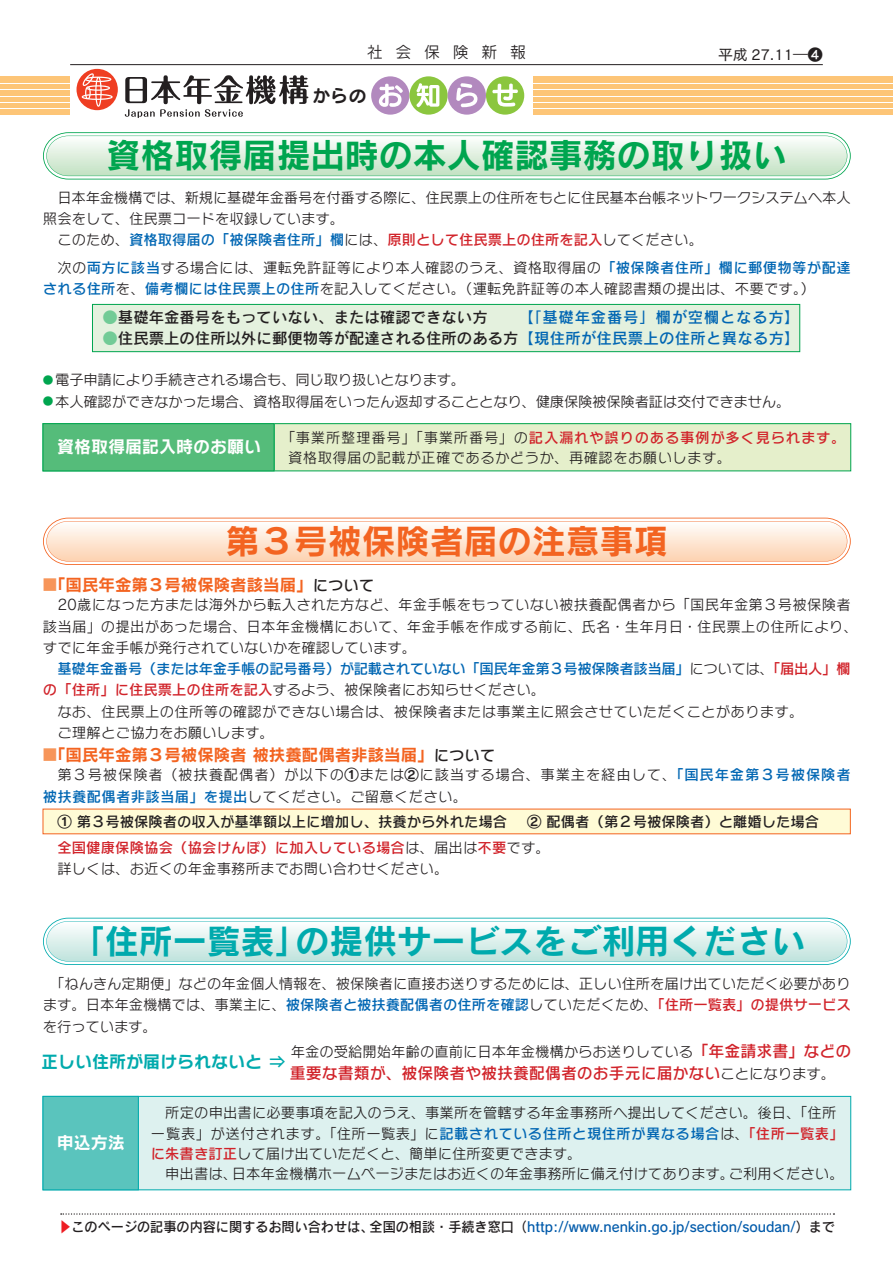
<style>
.page{position:relative;width:893px;height:1263px;background:#fff}
.page>*{position:absolute;margin:0;border:0;box-sizing:border-box;transform-origin:0 0}
.t1{font:34.05px "Rodin Pro B";color:#00aaad}
.t2{font:34.05px "Rodin Pro B";color:#00a54f}
.t3{font:34.05px "Rodin Pro B";color:#f36421}
.t4{font:16.95px "Rodin NTLG Pro B";color:#fff}
.t5{font:16.95px "Rodin NTLG Pro B";color:#00aaad}
.t6{font:16.95px "Seurat Pro B";color:#231f20}
.t7{font:16.5px "Rodin NTLG Pro B";color:#f36421}
.t8{font:15.9px "Rodin NTLG Pro DB";color:#d1232a}
.t9{font:15.9px "Rodin Pro M";letter-spacing:.8em;color:#231f20}
.t10{font:15.45px "Rodin Pro DB";color:#231f20}
.t11{font:15.45px "Rodin Pro DB";letter-spacing:.05em;color:#0166b3}
.t12{font:14.85px "Cezanne Pro M";color:#231f20}
.t13{font:14.4px/21.3px "Rodin NTLG Pro M";letter-spacing:.005em;color:#231f20}
.t14{font:14.4px "Rodin NTLG Pro M";letter-spacing:-.015em;color:#231f20}
.t15{font:14.4px/21.3px "Rodin NTLG Pro M";letter-spacing:.06em;color:#231f20}
.t16{font:14.4px "Rodin NTLG Pro DB";letter-spacing:-.025em;color:#0166b3}
.t17{font:14.4px/25.5px "Rodin NTLG Pro DB";letter-spacing:.01em;color:#d1232a}
.t18{font:14.4px "Rodin NTLG Pro DB";letter-spacing:.055em;color:#d1232a}
.t19{font:14.4px "Rodin NTLG Pro DB";color:#231f20}
.t20{font:14.4px "Rodin NTLG Pro M";letter-spacing:.03em;color:#231f20}
.t21{font:13.8px "Rodin Pro DB";color:#015aaa;scale:.95 1}
.s1{font-family:"Rodin NTLG Pro DB";color:#0166b3}
.s2{font-family:"Rodin NTLG Pro DB";color:#d1232a}
.s3{color:rgb(0 165 79/.5)}
.s4{color:#0166b3}
.s5{font-size:10.65px;color:#00a54f}
.s6{font-family:"Rodin NTLG Pro M";color:#231f20}
.s7{font-family:"Rodin NTLG Pro M";font-size:14.4px;color:#f79559}
.s8{font-family:"Rodin NTLG Pro DB";font-size:15.45px;color:#231f20}
.s9{color:#d1232a}
.s10{font-family:"Rodin NTLG Pro B"}
.s11{font-family:"Rodin NTLG Pro B";color:#231f20}
.s12{color:#231f20}
.s13{font-family:"Rodin NTLG Pro DB";font-size:15.9px;color:#d1232a}
.s14{font-family:"Rodin NTLG Pro M";font-size:14.4px;color:#231f20}
.s15{font-family:"Rodin NTLG Pro DB"}
.s16{color:#ee1d23}
</style>
<div class="page">
<div style="left:0;top:77px;width:893px;height:38px;background:#fdc577"></div>
<hr style="left:0;top:83px;width:893px;height:1px;background:#fff">
<hr style="left:0;top:89px;width:893px;height:1px;background:#fff">
<hr style="left:0;top:96px;width:893px;height:1px;background:#fff">
<hr style="left:0;top:102px;width:893px;height:1px;background:#fff">
<hr style="left:0;top:109px;width:893px;height:1px;background:#fff">
<div style="left:70px;top:64px;width:462px;height:56px;background:#fff"></div>
<div style="left:77px;top:69px;width:41px;height:41px;background:#ef3e22;border-radius:50%"></div>
<svg style="left:82px;top:73px;width:31px;height:34px"></svg>
<div style="left:371px;top:76px;width:38px;height:39px;background:#b289be;border-radius:50%"></div>
<div style="left:409px;top:76px;width:39px;height:39px;background:#8bc63e;border-radius:50%"></div>
<div style="left:448px;top:76px;width:38px;height:39px;background:#b289be;border-radius:50%"></div>
<div style="left:486px;top:76px;width:38px;height:39px;background:#8bc63e;border-radius:50%"></div>
<svg style="left:125px;top:65px;width:244px;height:53px"></svg>
<svg style="left:379px;top:83px;width:24px;height:24px"></svg>
<svg style="left:416px;top:83px;width:23px;height:24px"></svg>
<svg style="left:456px;top:83px;width:21px;height:24px"></svg>
<svg style="left:492px;top:83px;width:26px;height:24px"></svg>
<svg style="left:43px;top:132px;width:808px;height:48px"></svg>
<svg style="left:43px;top:518px;width:808px;height:47px"></svg>
<svg style="left:43px;top:918px;width:808px;height:47px"></svg>
<div style="left:92px;top:304px;width:708px;height:48px;background:#e4f1de"></div>
<div style="left:92px;top:304px;width:708px;height:48px;border:1px solid #00a54f"></div>
<div style="left:43px;top:424px;width:808px;height:47px;background:#e5efcb"></div>
<div style="left:43px;top:423px;width:808px;height:48px;border:1px solid #00a54f"></div>
<div style="left:43px;top:424px;width:231px;height:47px;background:#55bc7a"></div>
<div style="left:43px;top:423px;width:231px;height:48px;border:1px solid #00a54f"></div>
<div style="left:43px;top:1096px;width:808px;height:94px;background:#ddf1ef"></div>
<div style="left:43px;top:1096px;width:808px;height:94px;border:1px solid #00aaad"></div>
<div style="left:43px;top:1096px;width:95px;height:94px;background:#5ac4bd"></div>
<div style="left:43px;top:1096px;width:96px;height:94px;border:1px solid #00aaad"></div>
<div style="left:43px;top:809px;width:807px;height:25px;background:#fffbd6"></div>
<div style="left:43px;top:809px;width:807px;height:25px;border:1px solid #f36421"></div>
<hr style="left:70px;top:64px;width:753px;height:1px;background:#231f20">
<svg style="left:61px;top:1213px;width:773px;height:2px"></svg>
<p class="t9" style="left:367px;top:42px;width:161px">社会保険新報</p>
<p class="t12" style="left:718px;top:45px;width:106px">平成 27.11―❹</p>
<p class="t6" style="left:313px;top:84px;width:55px">からの</p>
<h1 class="t2" style="left:107px;top:133px;width:682px">資格取得届提出時の本人確認事務の取り扱い</h1>
<p class="t14" style="left:57px;top:188px;width:795px">日本年金機構では、新規に基礎年金番号を付番する際に、住民票上の住所をもとに住民基本台帳ネットワークシステムへ本人</p>
<p class="t13" style="left:43px;top:208px;width:303px">照会をして、住民票コードを収録しています。</p>
<p class="t13" style="left:57px;top:229px;width:647px">このため、<span class="s1">資格取得届の「被保険者住所」欄</span>には、<span class="s2">原則として住民票上の住所を記入</span>してください。</p>
<p class="t13" style="left:43px;top:256px;width:809px;text-indent:14px">次の<span class="s1">両方に該当</span>する場合には、運転免許証等により本人確認のうえ、資格取得届の<span class="s1">「被保険者住所」欄に郵便物等が配達される住所</span>を、<span class="s1">備考欄には住民票上の住所</span>を記入してください。（運転免許証等の本人確認書類の提出は、不要です。）</p>
<p class="t10" style="left:103px;top:307px;width:387px"><span class="s3">●</span>基礎年金番号をもっていない、または確認できない方</p>
<p class="t11" style="left:519px;top:307px;width:282px">【「基礎年金番号」欄が空欄となる方】</p>
<p class="t10" style="left:103px;top:328px;width:698px"><span class="s3">●</span>住民票上の住所以外に郵便物等が配達される住所のある方<span class="s4">【現住所が住民票上の住所と異なる方】</span></p>
<p class="t14" style="left:43px;top:371px;width:424px"><span class="s5">●</span> 電子申請により手続きされる場合も、同じ取り扱いとなります。</p>
<p class="t14" style="left:43px;top:392px;width:749px"><span class="s5">●</span> 本人確認ができなかった場合、資格取得届をいったん返却することとなり、健康保険被保険者証は交付できません。</p>
<p class="t18" style="left:281px;top:428px;width:566px"><span class="s6">「事業所整理番号」「事業所番号」の</span>記入漏れや誤りのある事例が多く見られます。</p>
<p class="t20" style="left:288px;top:448px;width:444px">資格取得届の記載が正確であるかどうか、再確認をお願いします。</p>
<p class="t4" style="left:57px;top:435px;width:206px">資格取得届記入時のお願い</p>
<h1 class="t3" style="left:226px;top:518px;width:444px">第３号被保険者届の注意事項</h1>
<p class="t7" style="left:43px;top:574px;width:333px"><span class="s7">■</span>「国民年金第３号被保険者該当届」<span class="s8">について</span></p>
<p class="t13" style="left:43px;top:594px;width:816px;text-indent:14px">20歳になった方または海外から転入された方など、年金手帳をもっていない被扶養配偶者から「国民年金第３号被保険者該当届」の提出があった場合、日本年金機構において、年金手帳を作成する前に、氏名・生年月日・住民票上の住所により、すでに年金手帳が発行されていないかを確認しています。</p>
<p class="t16" style="left:57px;top:659px;width:795px">基礎年金番号（または年金手帳の記号番号）が記載されていない「国民年金第３号被保険者該当届」<span class="s6">については、</span><span class="s9">「届出人」欄</span></p>
<p class="t13" style="left:57px;top:679px;width:748px;text-indent:-14px"><span class="s2">の「住所」に住民票上の住所を記入</span>するよう、被保険者にお知らせください。<br>なお、住民票上の住所等の確認ができない場合は、被保険者または事業主に照会させていただくことがあります。ご理解とご協力をお願いします。</p>
<p class="t7" style="left:43px;top:744px;width:454px"><span class="s7">■</span>「国民年金第３号被保険者 被扶養配偶者非該当届」<span class="s8">について</span></p>
<p class="t15" style="left:43px;top:764px;width:809px;text-indent:14px">第３号被保険者（被扶養配偶者）が以下の<span class="s10">①</span>または<span class="s10">②</span>に該当する場合、事業主を経由して、<span class="s1">「国民年金第３号被保険者被扶養配偶者非該当届」を提出</span>してください。ご留意ください。</p>
<p class="t19" style="left:57px;top:812px;width:451px"><span class="s10">①</span> 第３号被保険者の収入が基準額以上に増加し、扶養から外れた場合</p>
<p class="t17" style="left:57px;top:808px;width:763px;text-indent:470px"><span class="s11">②</span> <span class="s12">配偶者（第２号被保険者）と離婚した場合</span>全国健康保険協会（協会けんぽ）に加入している場合<span class="s6">は、届出は</span>不要<span class="s6">です。</span></p>
<p class="t13" style="left:57px;top:857px;width:393px">詳しくは、お近くの年金事務所までお問い合わせください。</p>
<h1 class="t1" style="left:71px;top:918px;width:736px">「住所一覧表」の提供サービスをご利用ください</h1>
<p class="t13" style="left:43px;top:972px;width:809px;text-align:justify;text-indent:7px">「ねんきん定期便」などの年金個人情報を、被保険者に直接お送りするためには、正しい住所を届け出ていただく必要があります。日本年金機構では、事業主に、<span class="s1">被保険者と被扶養配偶者の住所を確認</span>していただくため、<span class="s2">「住所一覧表」の提供サービス</span>を行っています。</p>
<p class="t13" style="left:291px;top:1040px;width:562px">年金の受給開始年齢の直前に日本年金機構からお送りしている<span class="s13">「年金請求書」などの</span></p>
<p class="t8" style="left:290px;top:1063px;width:547px">重要な書類が、被保険者や被扶養配偶者のお手元に届かない<span class="s14">ことになります。</span></p>
<p class="t5" style="left:41px;top:1050px;width:246px">正しい住所が届けられないと <span class="s15">⇒</span></p>
<p class="t4" style="left:57px;top:1131px;width:70px">申込方法</p>
<p class="t13" style="left:151px;top:1102px;width:694px;line-height:20.2px;text-indent:14px">所定の申出書に必要事項を記入のうえ、事業所を管轄する年金事務所へ提出してください。後日、「住所一覧表」が送付されます。「住所一覧表」に<span class="s1">記載されている住所と現住所が異なる場合</span>は、<span class="s2">「住所一覧表」に朱書き訂正</span>して届け出ていただくと、簡単に住所変更できます。</p>
<p class="t13" style="left:165px;top:1162px;width:680px">申出書は、日本年金機構ホームページまたはお近くの年金事務所に備え付けてあります。ご利用ください。</p>
<p class="t21" style="left:59px;top:1218px;width:819px"><span class="s16">▶</span><span class="s12">このページの記事の内容に関するお問い合わせは、全国の相談・手続き窓口（</span>http://www.nenkin.go.jp/section/soudan/<span class="s12">）まで</span></p>
</div>
